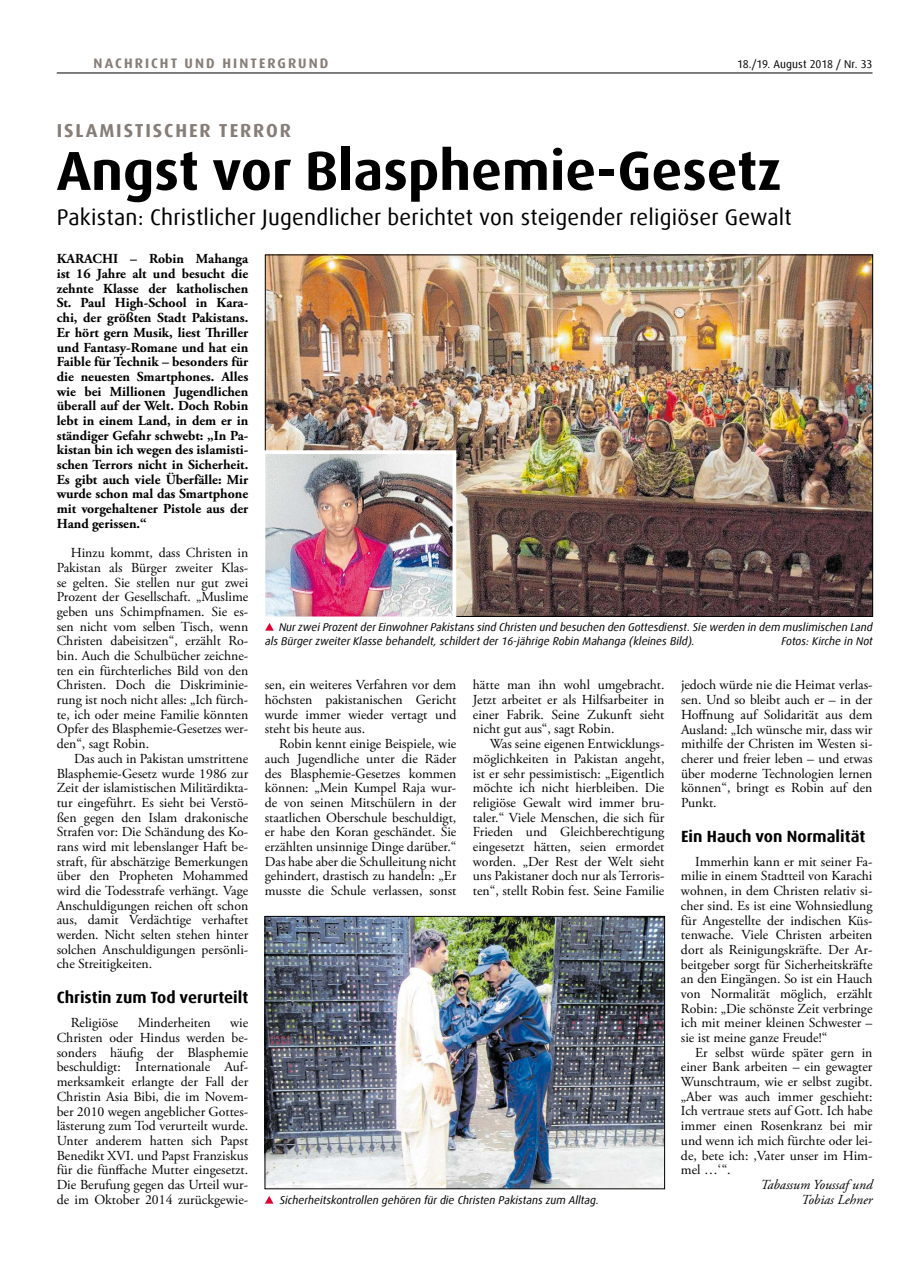
<style>
.page{position:relative;width:908px;height:1276px;background:#fff}
.page>*{position:absolute;margin:0;border:0;box-sizing:border-box;transform-origin:0 0}
.t1{font:700 55px "Dax Offc Pro";color:#000}
.t2{font:22.5px "Dax Offc Pro";letter-spacing:.01em;color:#000}
.t3{font:700 18.75px "Dax Offc Pro";letter-spacing:.1em;color:#867d77}
.t4{font:700 16.25px "Dax Offc Pro";color:#000}
.t5{font:13.75px/14.6px "Adobe Garamond Pro";color:#000;text-align:justify}
.t6{font:700 13.75px/14.6px "Adobe Garamond Pro";color:#000;text-align:justify}
.t7{font:italic 13.75px/14.6px "Adobe Garamond Pro";color:#000;text-align:right}
.t8{font:700 13.75px "Dax Offc Pro";letter-spacing:.15em;color:#867d77}
.t9{font:italic 11.25px/14.8px "Dax Offc Pro";color:#000}
.t10{font:11.25px "Dax Offc Pro";color:#000}
</style>
<div class="page">
<hr style="left:57px;top:73px;width:815px;height:1px;background:#000">
<img style="left:267px;top:918px;width:395px;height:269px">
<div style="left:265px;top:916px;width:399px;height:273px;border:1px solid #000"></div>
<svg style="left:265px;top:1196px;width:8px;height:7px"></svg>
<img style="left:267px;top:257px;width:603px;height:357px">
<svg style="left:265px;top:623px;width:9px;height:7px"></svg>
<img style="left:266px;top:455px;width:185px;height:160px">
<div style="left:261px;top:450px;width:195px;height:170px;border:4px solid #fff"></div>
<p class="t8" style="left:94px;top:54px;width:236px">NACHRICHT UND HINTERGRUND</p>
<p class="t10" style="left:737px;top:56px;width:137px">18./19. August 2018 / Nr. 33</p>
<h3 class="t3" style="left:57px;top:119px;width:235px">ISLAMISTISCHER TERROR</h3>
<h1 class="t1" style="left:57px;top:135px;width:725px">Angst vor Blasphemie-Gesetz</h1>
<h2 class="t2" style="left:57px;top:202px;width:736px">Pakistan: Christlicher Jugendlicher berichtet von steigender religiöser Gewalt</h2>
<p class="t6" style="left:57px;top:252px;width:193px">KARACHI – Robin Mahanga ist 16 Jahre alt und besucht die zehnte Klasse der katholischen St. Paul High-School in Kara&shy;chi, der größten Stadt Pakistans.<br>Er hört gern Musik, liest Thriller und Fantasy-Romane und hat ein Faible für Technik – besonders für die neuesten Smartphones. Alles wie bei Millionen Jugendlichen überall auf der Welt. Doch Robin lebt in einem Land, in dem er in ständiger Gefahr schwebt: „In Pa&shy;kistan bin ich wegen des islamisti&shy;schen Terrors nicht in Sicherheit.<br>Es gibt auch viele Überfälle: Mir wurde schon mal das Smartphone mit vorgehaltener Pistole aus der Hand gerissen.“</p>
<p class="t5" style="left:57px;top:546px;width:193px;text-indent:14px">Hinzu kommt, dass Christen in Pakistan als Bürger zweiter Klas&shy;se gelten. Sie stellen nur gut zwei Prozent der Gesellschaft. „Muslime geben uns Schimpfnamen. Sie es&shy;sen nicht vom selben Tisch, wenn Christen dabeisitzen“, erzählt Ro&shy;bin. Auch die Schulbücher zeichne&shy;ten ein fürchterliches Bild von den Christen. Doch die Diskriminie&shy;rung ist noch nicht alles: „Ich fürch&shy;te, ich oder meine Familie könnten Opfer des Blasphemie-Gesetzes wer&shy;den“, sagt Robin.</p>
<p class="t5" style="left:57px;top:751px;width:193px;text-indent:17px">Das auch in Pakistan umstrittene Blasphemie-Gesetz wurde 1986 zur Zeit der islamistischen Militärdikta&shy;tur eingeführt. Es sieht bei Verstö&shy;ßen gegen den Islam drakonische Strafen vor: Die Schändung des Ko&shy;rans wird mit lebenslanger Haft be&shy;straft, für abschätzige Bemerkungen über den Propheten Mohammed wird die Todesstrafe verhängt. Vage Anschuldigungen reichen oft schon aus, damit Verdächtige verhaftet werden. Nicht selten stehen hinter solchen Anschuldigungen persönli&shy;che Streitigkeiten.</p>
<p class="t4" style="left:57px;top:987px;width:193px">Christin zum Tod verurteilt</p>
<p class="t5" style="left:71px;top:1016px;width:49px">Religiöse</p>
<p class="t5" style="left:138px;top:1016px;width:75px">Minderheiten</p>
<p class="t5" style="left:57px;top:1016px;width:193px;text-indent:173px">wie Christen oder Hindus werden be&shy;sonders häufig der Blasphemie beschuldigt: Internationale Auf&shy;merksamkeit erlangte der Fall der Christin Asia Bibi, die im Novem&shy;ber 2010 wegen angeblicher Gottes&shy;lästerung zum Tod verurteilt wurde.<br>Unter anderem hatten sich Papst Benedikt XVI. und Papst Franziskus für die fünffache Mutter eingesetzt.<br>Die Berufung gegen das Urteil wur&shy;de im Oktober 2014 zurückgewie-</p>
<p class="t9" style="left:265px;top:619px;width:609px;text-indent:14px">Nur zwei Prozent der Einwohner Pakistans sind Christen und besuchen den Gottesdienst. Sie werden in dem muslimischen Land als Bürger zweiter Klasse behandelt, schildert der 16-jährige Robin Mahanga (kleines Bild).</p>
<p class="t9" style="left:781px;top:634px;width:93px">Fotos: Kirche in Not</p>
<p class="t5" style="left:265px;top:678px;width:193px">sen, ein weiteres Verfahren vor dem höchsten pakistanischen Gericht wurde immer wieder vertagt und steht bis heute aus.</p>
<p class="t5" style="left:265px;top:737px;width:193px;text-indent:14px">Robin kennt einige Beispiele, wie auch Jugendliche unter die Räder des Blasphemie-Gesetzes kommen können: „Mein Kumpel Raja wur&shy;de von seinen Mitschülern in der staatlichen Oberschule beschuldigt, er habe den Koran geschändet. Sie erzählten unsinnige Dinge darüber.“ Das habe aber die Schulleitung nicht gehindert, drastisch zu handeln: „Er musste die Schule verlassen, sonst</p>
<p class="t5" style="left:472px;top:678px;width:193px">hätte man ihn wohl umgebracht.<br>Jetzt arbeitet er als Hilfsarbeiter in einer Fabrik. Seine Zukunft sieht nicht gut aus“, sagt Robin.</p>
<p class="t5" style="left:472px;top:737px;width:193px;text-indent:17px">Was seine eigenen Entwicklungs&shy;möglichkeiten in Pakistan angeht, ist er sehr pessimistisch: „Eigentlich möchte ich nicht hierbleiben. Die religiöse Gewalt wird immer bru&shy;taler.“ Viele Menschen, die sich für Frieden und Gleichberechtigung eingesetzt hätten, seien ermordet worden. „Der Rest der Welt sieht uns Pakistaner doch nur als Terroris&shy;ten“, stellt Robin fest. Seine Familie</p>
<p class="t9" style="left:279px;top:1192px;width:320px">Sicherheitskontrollen gehören für die Christen Pakistans zum Alltag.</p>
<p class="t5" style="left:680px;top:678px;width:193px">jedoch würde nie die Heimat verlas&shy;sen. Und so bleibt auch er – in der Hoffnung auf Solidarität aus dem Ausland: „Ich wünsche mir, dass wir mithilfe der Christen im Westen si&shy;cherer und freier leben – und etwas über moderne Technologien lernen können“, bringt es Robin auf den Punkt.</p>
<p class="t4" style="left:680px;top:825px;width:186px">Ein Hauch von Normalität</p>
<p class="t5" style="left:680px;top:854px;width:193px;text-indent:14px">Immerhin kann er mit seiner Fa&shy;milie in einem Stadtteil von Karachi wohnen, in dem Christen relativ si&shy;cher sind. Es ist eine Wohnsiedlung für Angestellte der indischen Küs&shy;tenwache. Viele Christen arbeiten dort als Reinigungskräfte. Der Ar&shy;beitgeber sorgt für Sicherheitskräfte an den Eingängen. So ist ein Hauch von Normalität möglich, erzählt Robin: „Die schönste Zeit verbringe ich mit meiner kleinen Schwester – sie ist meine ganze Freude!“</p>
<p class="t5" style="left:680px;top:1045px;width:193px;text-indent:14px">Er selbst würde später gern in einer Bank arbeiten – ein gewagter Wunschtraum, wie er selbst zugibt. „Aber was auch immer geschieht:<br>Ich vertraue stets auf Gott. Ich habe immer einen Rosenkranz bei mir und wenn ich mich fürchte oder lei&shy;de, bete ich: ,Vater unser im Him&shy;mel …‘“.</p>
<p class="t7" style="left:760px;top:1177px;width:113px">Tabassum Youssaf und<br>Tobias Lehner</p>
</div>
